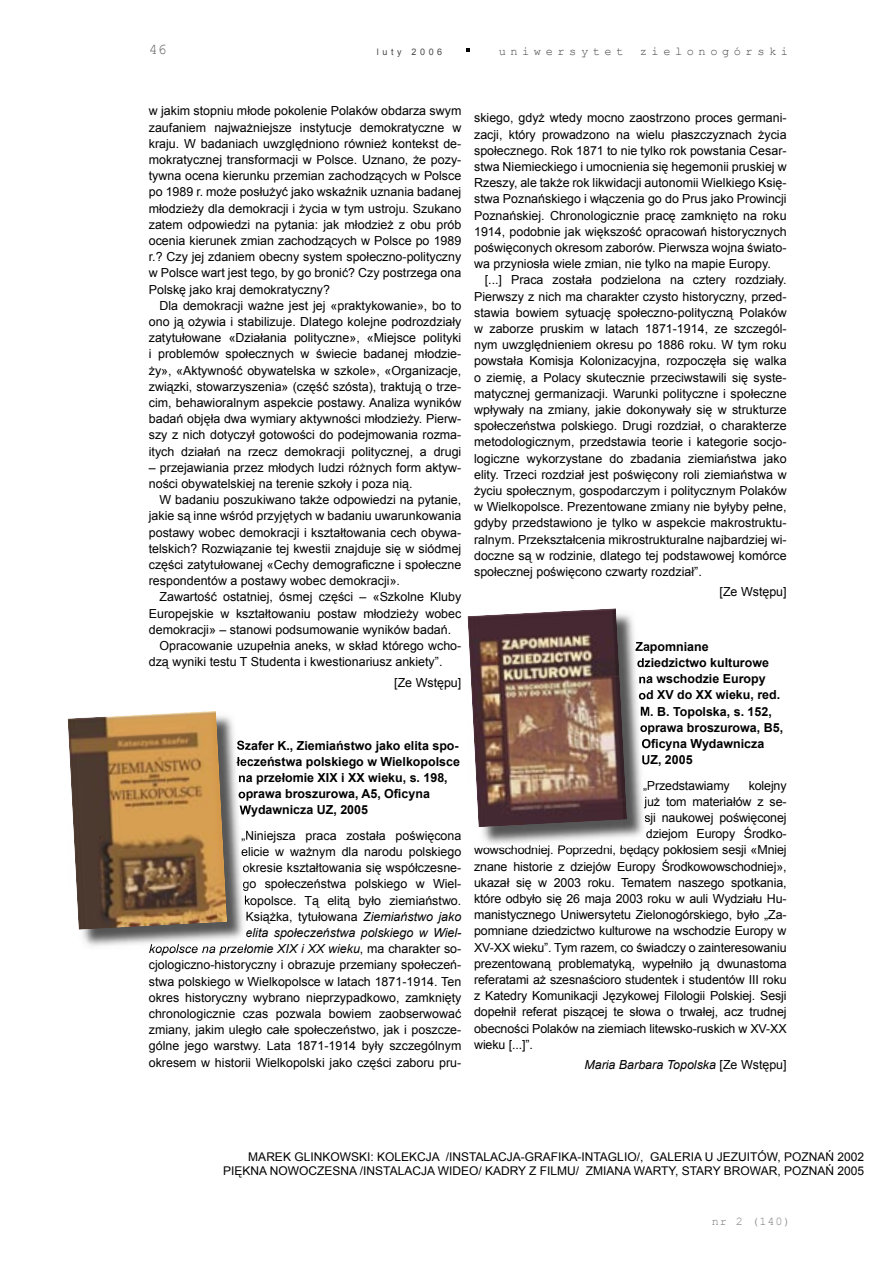
<style>
.page{position:relative;width:893px;height:1263px;background:#fff}
.page>*{position:absolute;margin:0;border:0;box-sizing:border-box;transform-origin:0 0}
.t1{font:15px "Courier New";color:#636363}
.t2{font:12.45px/16.2px "Arial";color:#000;text-align:justify}
.t3{font:700 12.45px/16.2px "Arial";color:#000}
.t4{font:italic 12.45px "Arial";color:#000}
.t5{font:12px/14.4px "Arial";color:#000;text-align:right}
.t6{font:12px "Courier New";letter-spacing:.38em;color:#474848}
.t7{font:11.85px "Courier New";color:#7b7c7c}
.t8{font:9px "Arial";letter-spacing:.4em;color:#474848}
.s1{font-style:italic}
.s2{font-style:normal}
</style>
<div class="page">
<svg style="left:466px;top:49px;width:4px;height:3px"></svg>
<img style="left:82px;top:717px;width:165px;height:229px">
<svg style="left:237px;top:741px;width:10px;height:25px"></svg>
<svg style="left:239px;top:775px;width:8px;height:42px"></svg>
<svg style="left:241px;top:831px;width:6px;height:25px"></svg>
<svg style="left:243px;top:863px;width:4px;height:9px"></svg>
<svg style="left:243px;top:882px;width:4px;height:39px"></svg>
<img style="left:149px;top:944px;width:94px;height:6px">
<svg style="left:244px;top:928px;width:4px;height:22px"></svg>
<img style="left:68px;top:711px;width:159px;height:219px">
<img style="left:482px;top:615px;width:165px;height:229px">
<svg style="left:635px;top:642px;width:12px;height:25px"></svg>
<svg style="left:639px;top:674px;width:8px;height:27px"></svg>
<svg style="left:640px;top:707px;width:7px;height:59px"></svg>
<img style="left:511px;top:845px;width:111px;height:2px">
<svg style="left:634px;top:797px;width:13px;height:50px"></svg>
<img style="left:467px;top:608px;width:160px;height:219px">
<p class="t1" style="left:149px;top:40px;width:19px">46</p>
<p class="t8" style="left:377px;top:46px;width:67px">luty 2006</p>
<p class="t6" style="left:499px;top:44px;width:126px">uniwersytet</p>
<p class="t6" style="left:640px;top:44px;width:150px">zielonogórski</p>
<p class="t2" style="left:149px;top:103px;width:314px">w jakim stopniu młode pokolenie Polaków obdarza swym zaufaniem najważniejsze instytucje demokratyczne w kraju. W badaniach uwzględniono również kontekst de&shy;mokratycznej transformacji w Polsce. Uznano, że pozy&shy;tywna ocena kierunku przemian zachodzących w Polsce po 1989 r. może posłużyć jako wskaźnik uznania badanej młodzieży dla demokracji i życia w tym ustroju. Szukano zatem odpowiedzi na pytania: jak młodzież z obu prób ocenia kierunek zmian zachodzących w Polsce po 1989 r.? Czy jej zdaniem obecny system społeczno-polityczny w Polsce wart jest tego, by go bronić? Czy postrzega ona Polskę jako kraj demokratyczny?</p>
<p class="t2" style="left:149px;top:297px;width:314px;text-indent:11px">Dla demokracji ważne jest jej «praktykowanie», bo to ono ją ożywia i stabilizuje. Dlatego kolejne podrozdziały zatytułowane «Działania polityczne», «Miejsce polityki i problemów społecznych w świecie badanej młodzie&shy;ży», «Aktywność obywatelska w szkole», «Organizacje, związki, stowarzyszenia» (część szósta), traktują o trze&shy;cim, behawioralnym aspekcie postawy. Analiza wyników badań objęła dwa wymiary aktywności młodzieży. Pierw&shy;szy z nich dotyczył gotowości do podejmowania rozma&shy;itych działań na rzecz demokracji politycznej, a drugi</p>
<p class="t2" style="left:149px;top:459px;width:314px">– przejawiania przez młodych ludzi różnych form aktyw&shy;ności obywatelskiej na terenie szkoły i poza nią.</p>
<p class="t2" style="left:149px;top:492px;width:314px;text-indent:11px">W badaniu poszukiwano także odpowiedzi na pytanie, jakie są inne wśród przyjętych w badaniu uwarunkowania postawy wobec demokracji i kształtowania cech obywa&shy;telskich? Rozwiązanie tej kwestii znajduje się w siódmej części zatytułowanej «Cechy demograficzne i społeczne respondentów a postawy wobec demokracji».</p>
<p class="t2" style="left:159px;top:589px;width:303px">Zawartość ostatniej, ósmej części – «Szkolne Kluby</p>
<p class="t2" style="left:149px;top:605px;width:314px">Europejskie w kształtowaniu postaw młodzieży wobec</p>
<p class="t2" style="left:149px;top:621px;width:304px">demokracji» – stanowi podsumowanie wyników badań.</p>
<p class="t2" style="left:159px;top:638px;width:303px">Opracowanie uzupełnia aneks, w skład którego wcho-</p>
<p class="t2" style="left:149px;top:654px;width:295px">dzą wyniki testu T Studenta i kwestionariusz ankiety”.</p>
<p class="t2" style="left:394px;top:674px;width:69px">[Ze Wstępu]</p>
<p class="t3" style="left:237px;top:738px;width:225px">Szafer K., Ziemiaństwo jako elita spo&shy;łeczeństwa polskiego w Wielkopolsce na przełomie XIX i XX wieku, s. 198, oprawa broszurowa, A5, Oficyna<br>Wydawnicza UZ, 2005</p>
<p class="t2" style="left:149px;top:827px;width:314px;text-align:right">„Niniejsza praca została poświęcona<br>elicie w ważnym dla narodu polskiego<br>okresie kształtowania się współczesne-<br>go społeczeństwa polskiego w Wiel-<br>kopolsce. Tą elitą było ziemiaństwo.<br>Książka, tytułowana <span class="s1">Ziemiaństwo jako<br>elita społeczeństwa polskiego w Wiel-<br>kopolsce na przełomie XIX i XX wieku</span>, ma charakter so&shy;cjologiczno-historyczny i obrazuje przemiany społeczeń&shy;stwa polskiego w Wielkopolsce w latach 1871-1914. Ten okres historyczny wybrano nieprzypadkowo, zamknięty chronologicznie czas pozwala bowiem zaobserwować zmiany, jakim uległo całe społeczeństwo, jak i poszcze&shy;gólne jego warstwy. Lata 1871-1914 były szczególnym okresem w historii Wielkopolski jako części zaboru pru-</p>
<p class="t2" style="left:474px;top:110px;width:314px">skiego, gdyż wtedy mocno zaostrzono proces germani&shy;zacji, który prowadzono na wielu płaszczyznach życia społecznego. Rok 1871 to nie tylko rok powstania Cesar&shy;stwa Niemieckiego i umocnienia się hegemonii pruskiej w Rzeszy, ale także rok likwidacji autonomii Wielkiego Księ&shy;stwa Poznańskiego i włączenia go do Prus jako Prowincji Poznańskiej. Chronologicznie pracę zamknięto na roku 1914, podobnie jak większość opracowań historycznych poświęconych okresom zaborów. Pierwsza wojna świato&shy;wa przyniosła wiele zmian, nie tylko na mapie Europy.</p>
<p class="t2" style="left:474px;top:272px;width:314px;text-indent:11px">[...] Praca została podzielona na cztery rozdziały.<br>Pierwszy z nich ma charakter czysto historyczny, przed&shy;stawia bowiem sytuację społeczno-polityczną Polaków w zaborze pruskim w latach 1871-1914, ze szczegól&shy;nym uwzględnieniem okresu po 1886 roku. W tym roku powstała Komisja Kolonizacyjna, rozpoczęła się walka o ziemię, a Polacy skutecznie przeciwstawili się syste&shy;matycznej germanizacji. Warunki polityczne i społeczne wpływały na zmiany, jakie dokonywały się w strukturze społeczeństwa polskiego. Drugi rozdział, o charakterze metodologicznym, przedstawia teorie i kategorie socjo&shy;logiczne wykorzystane do zbadania ziemiaństwa jako elity. Trzeci rozdział jest poświęcony roli ziemiaństwa w życiu społecznym, gospodarczym i politycznym Polaków w Wielkopolsce. Prezentowane zmiany nie byłyby pełne, gdyby przedstawiono je tylko w aspekcie makrostruktu&shy;ralnym. Przekształcenia mikrostrukturalne najbardziej wi&shy;doczne są w rodzinie, dlatego tej podstawowej komórce społecznej poświęcono czwarty rozdział”.</p>
<p class="t2" style="left:720px;top:584px;width:69px">[Ze Wstępu]</p>
<p class="t3" style="left:635px;top:639px;width:75px">Zapomniane</p>
<p class="t3" style="left:637px;top:655px;width:134px">dziedzictwo kulturowe</p>
<p class="t3" style="left:638px;top:671px;width:129px">na wschodzie Europy</p>
<p class="t3" style="left:638px;top:687px;width:143px">od XV do XX wieku, red.</p>
<p class="t3" style="left:640px;top:704px;width:133px">M. B. Topolska, s. 152,</p>
<p class="t3" style="left:640px;top:720px;width:145px">oprawa broszurowa, B5,</p>
<p class="t3" style="left:641px;top:736px;width:124px">Oficyna Wydawnicza</p>
<p class="t3" style="left:641px;top:752px;width:53px">UZ, 2005</p>
<p class="t2" style="left:643px;top:777px;width:88px">„Przedstawiamy</p>
<p class="t2" style="left:749px;top:777px;width:39px">kolejny</p>
<p class="t2" style="left:644px;top:793px;width:144px">już tom materiałów z se-</p>
<p class="t2" style="left:644px;top:809px;width:144px">sji naukowej poświęconej</p>
<p class="t2" style="left:646px;top:826px;width:142px">dziejom Europy Środko-</p>
<p class="t2" style="left:474px;top:842px;width:314px">wowschodniej. Poprzedni, będący pokłosiem sesji «Mniej</p>
<p class="t2" style="left:474px;top:858px;width:314px">znane historie z dziejów Europy Środkowowschodniej»,</p>
<p class="t2" style="left:474px;top:874px;width:314px">ukazał się w 2003 roku. Tematem naszego spotkania,</p>
<p class="t2" style="left:474px;top:890px;width:314px">które odbyło się 26 maja 2003 roku w auli Wydziału Hu-</p>
<p class="t2" style="left:474px;top:907px;width:314px">manistycznego Uniwersytetu Zielonogórskiego, było „Za-</p>
<p class="t2" style="left:474px;top:923px;width:314px">pomniane dziedzictwo kulturowe na wschodzie Europy w</p>
<p class="t2" style="left:474px;top:939px;width:314px">XV-XX wieku”. Tym razem, co świadczy o zainteresowaniu</p>
<p class="t2" style="left:474px;top:955px;width:314px">prezentowaną problematyką, wypełniło ją dwunastoma</p>
<p class="t2" style="left:474px;top:971px;width:314px">referatami aż szesnaścioro studentek i studentów III roku</p>
<p class="t2" style="left:474px;top:988px;width:314px">z Katedry Komunikacji Językowej Filologii Polskiej. Sesji</p>
<p class="t2" style="left:474px;top:1004px;width:314px">dopełnił referat piszącej te słowa o trwałej, acz trudnej</p>
<p class="t2" style="left:474px;top:1020px;width:314px">obecności Polaków na ziemiach litewsko-ruskich w XV-XX</p>
<p class="t2" style="left:474px;top:1036px;width:60px">wieku [...]”.</p>
<p class="t4" style="left:584px;top:1057px;width:204px">Maria Barbara Topolska <span class="s2">[Ze Wstępu]</span></p>
<p class="t5" style="left:223px;top:1150px;width:642px">MAREK GLINKOWSKI: KOLEKCJA /INSTALACJA-GRAFIKA-INTAGLIO/, GALERIA U JEZUITÓW, POZNAŃ 2002<br>PIĘKNA NOWOCZESNA /INSTALACJA WIDEO/ KADRY Z FILMU/ ZMIANA WARTY, STARY BROWAR, POZNAŃ 2005</p>
<p class="t7" style="left:712px;top:1214px;width:80px">nr 2 (140)</p>
</div>
